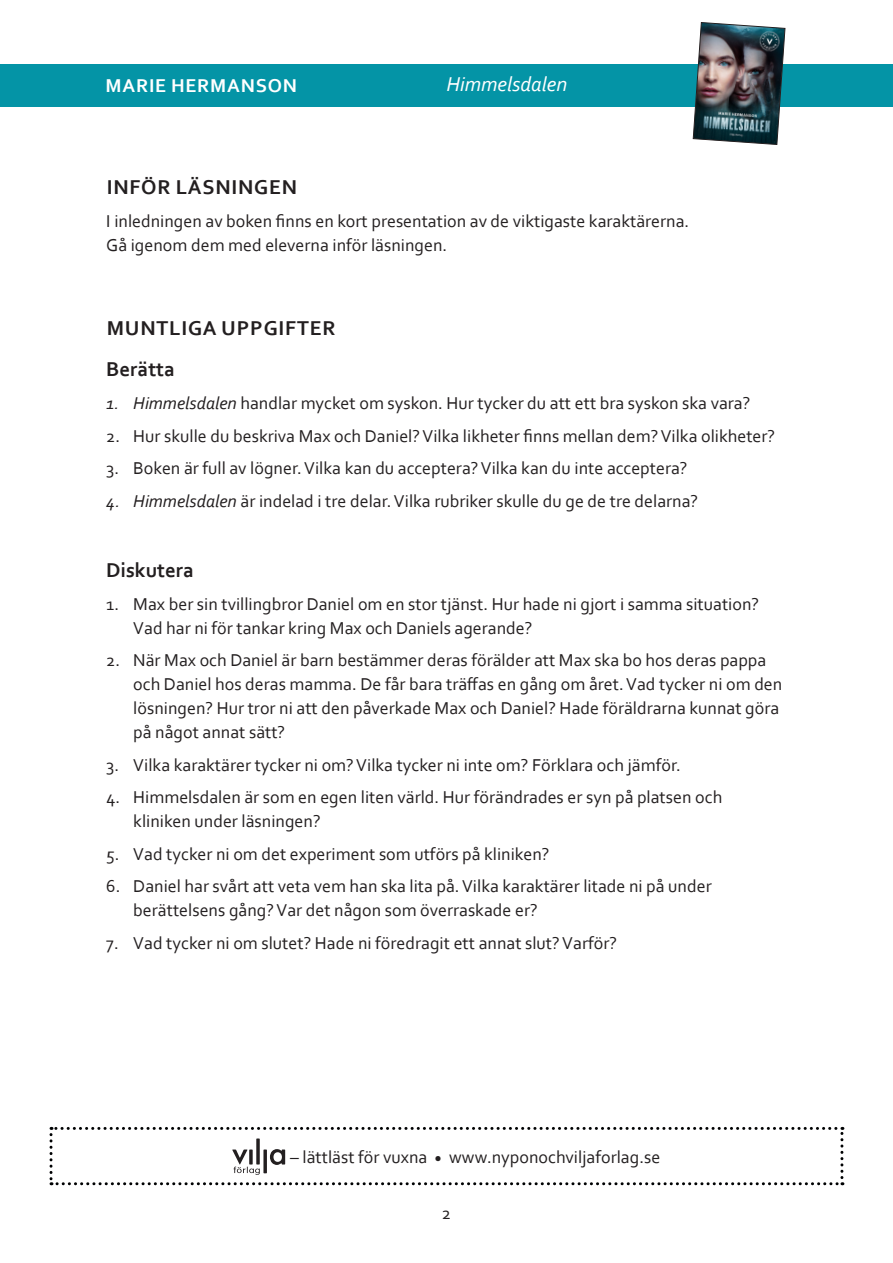
<style>
.page{position:relative;width:893px;height:1263px;background:#fff}
.page>*{position:absolute;margin:0;border:0;box-sizing:border-box;transform-origin:0 0}
.Huvudrubrik{font:700 21px "Corbel";letter-spacing:.04em;color:#231f20}
.t1{font:italic 21px "Corbel";color:#fff}
.Underrubrik{font:700 21px "Corbel";color:#231f20}
.Underrubrik_-_efter{font:700 21px "Corbel";color:#231f20}
.t2{font:700 19.5px "Corbel";letter-spacing:.04em;color:#fff}
.Brödtext{font:18px/24px "Corbel";color:#231f20}
.s1{font-style:italic}
</style>
<div class="page">
<div style="left:0;top:64px;width:893px;height:42px;background:#0494a6"></div>
<img style="left:693px;top:22px;width:92px;height:123px">
<svg style="left:50px;top:1127px;width:793px;height:58px"></svg>
<p class="t2" style="left:106px;top:74px;width:193px">MARIE HERMANSON</p>
<p class="t1" style="left:446px;top:71px;width:122px">Himmelsdalen</p>
<p class="Huvudrubrik" style="left:107px;top:174px;width:192px">INFÖR LÄSNINGEN</p>
<p class="Brödtext" style="left:106px;top:208px;width:584px">I inledningen av boken finns en kort presentation av de viktigaste karaktärerna.<br>Gå igenom dem med eleverna inför läsningen.</p>
<p class="Huvudrubrik" style="left:107px;top:315px;width:230px">MUNTLIGA UPPGIFTER</p>
<p class="Underrubrik_-_efter" style="left:106px;top:356px;width:70px">Berätta</p>
<p class="Brödtext" style="left:106px;top:391px;width:645px"><span class="s1">1. Himmelsdalen</span> handlar mycket om syskon. Hur tycker du att ett bra syskon ska vara?</p>
<p class="Brödtext" style="left:106px;top:423px;width:670px">2. Hur skulle du beskriva Max och Daniel? Vilka likheter finns mellan dem? Vilka olikheter?</p>
<p class="Brödtext" style="left:106px;top:456px;width:583px">3. Boken är full av lögner. Vilka kan du acceptera? Vilka kan du inte acceptera?</p>
<p class="Brödtext" style="left:106px;top:488px;width:593px"><span class="s1">4. Himmelsdalen</span> är indelad i tre delar. Vilka rubriker skulle du ge de tre delarna?</p>
<p class="Underrubrik" style="left:106px;top:557px;width:89px">Diskutera</p>
<p class="Brödtext" style="left:133px;top:591px;width:627px;text-indent:-27px">1. Max ber sin tvillingbror Daniel om en stor tjänst. Hur hade ni gjort i samma situation?<br>Vad har ni för tankar kring Max och Daniels agerande?</p>
<p class="Brödtext" style="left:133px;top:648px;width:651px;text-indent:-27px">2. När Max och Daniel är barn bestämmer deras förälder att Max ska bo hos deras pappa och Daniel hos deras mamma. De får bara träffas en gång om året. Vad tycker ni om den lösningen? Hur tror ni att den påverkade Max och Daniel? Hade föräldrarna kunnat göra på något annat sätt?</p>
<p class="Brödtext" style="left:106px;top:752px;width:576px">3. Vilka karaktärer tycker ni om? Vilka tycker ni inte om? Förklara och jämför.</p>
<p class="Brödtext" style="left:133px;top:785px;width:590px;text-indent:-27px">4. Himmelsdalen är som en egen liten värld. Hur förändrades er syn på platsen och kliniken under läsningen?</p>
<p class="Brödtext" style="left:106px;top:841px;width:445px">5. Vad tycker ni om det experiment som utförs på kliniken?</p>
<p class="Brödtext" style="left:133px;top:874px;width:580px;text-indent:-27px">6. Daniel har svårt att veta vem han ska lita på. Vilka karaktärer litade ni på under berättelsens gång? Var det någon som överraskade er?</p>
<p class="Brödtext" style="left:106px;top:930px;width:512px">7. Vad tycker ni om slutet? Hade ni föredragit ett annat slut? Varför?</p>
<p class="Brödtext" style="left:290px;top:1144px;width:372px">– lättläst för vuxna <sub>•</sub> www.nyponochviljaforlag.se</p>
<p class="Brödtext" style="left:442px;top:1200px;width:11px">2</p>
</div>
